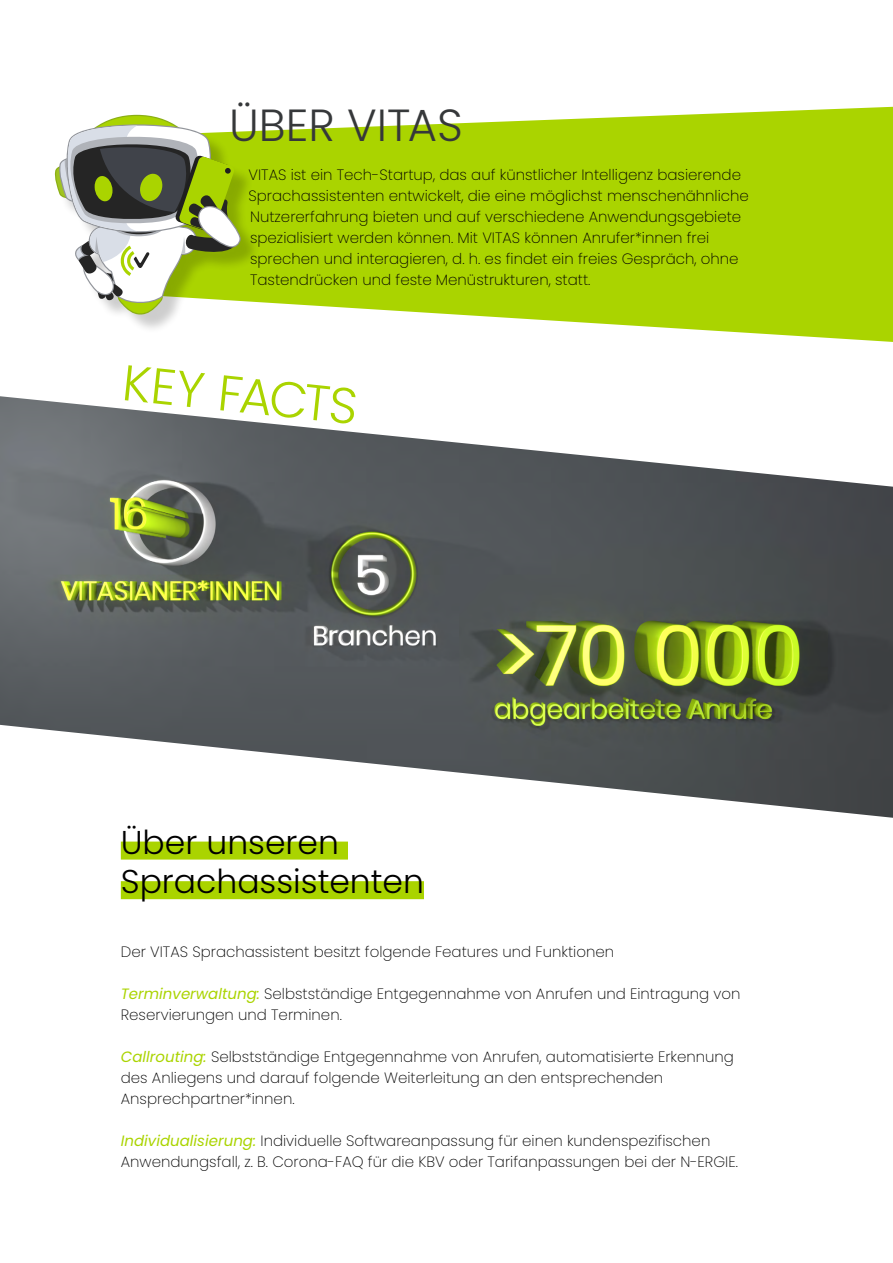
<style>
.page{position:relative;width:893px;height:1263px;background:#fff}
.page>*{position:absolute;margin:0;border:0;box-sizing:border-box;transform-origin:0 0}
.t1{font:300 50.25px "Poppins";color:#aad400}
.t2{font:300 45px "Poppins";color:#36383a}
.t3{font:300 33px/39.6px "Poppins";color:#000}
.t4{font:200 15px/21px "Poppins";color:#000}
.s1{font-weight:400;font-style:italic;color:#aad400}
</style>
<div class="page">
<img style="left:0;top:396px;width:893px;height:422px">
<svg style="left:132px;top:107px;width:761px;height:235px;background:#b6da25"></svg>
<div style="left:121px;top:841px;width:227px;height:18px;background:#aad400"></div>
<div style="left:121px;top:881px;width:303px;height:18px;background:#aad400"></div>
<div style="left:58px;top:117px;width:202px;height:217px;background:#000;opacity:.2"></div>
<svg style="left:54px;top:115px;width:187px;height:200px"></svg>
<h2 class="t2" style="left:229px;top:99px;width:235px">ÜBER VITAS</h2>
<p class="t4" style="left:249px;top:164px;width:502px">VITAS ist ein Tech-Startup, das auf künstlicher Intelligenz basierende Sprachassistenten entwickelt, die eine möglichst menschenähnliche Nutzererfahrung bieten und auf verschiedene Anwendungsgebiete spezialisiert werden können. Mit VITAS können Anrufer*innen frei sprechen und interagieren, d. h. es findet ein freies Gespräch, ohne Tastendrücken und feste Menüstrukturen, statt.</p>
<h1 class="t1" style="left:126px;top:353px;width:238px;rotate:6deg">KEY FACTS</h1>
<h3 class="t3" style="left:121px;top:822px;width:305px">Über unseren<br>Sprachassistenten</h3>
<p class="t4" style="left:121px;top:941px;width:495px">Der VITAS Sprachassistent besitzt folgende Features und Funktionen</p>
<p class="t4" style="left:121px;top:983px;width:621px"><span class="s1">Terminverwaltung:</span> Selbstständige Entgegennahme von Anrufen und Eintragung von<br>Reservierungen und Terminen.</p>
<p class="t4" style="left:121px;top:1046px;width:615px"><span class="s1">Callrouting:</span> Selbstständige Entgegennahme von Anrufen, automatisierte Erkennung des Anliegens und darauf folgende Weiterleitung an den entsprechenden<br>Ansprechpartner*innen.</p>
<p class="t4" style="left:121px;top:1130px;width:619px"><span class="s1">Individualisierung:</span> Individuelle Softwareanpassung für einen kundenspezifischen<br>Anwendungsfall, z. B. Corona-FAQ für die KBV oder Tarifanpassungen bei der N-ERGIE.</p>
</div>
